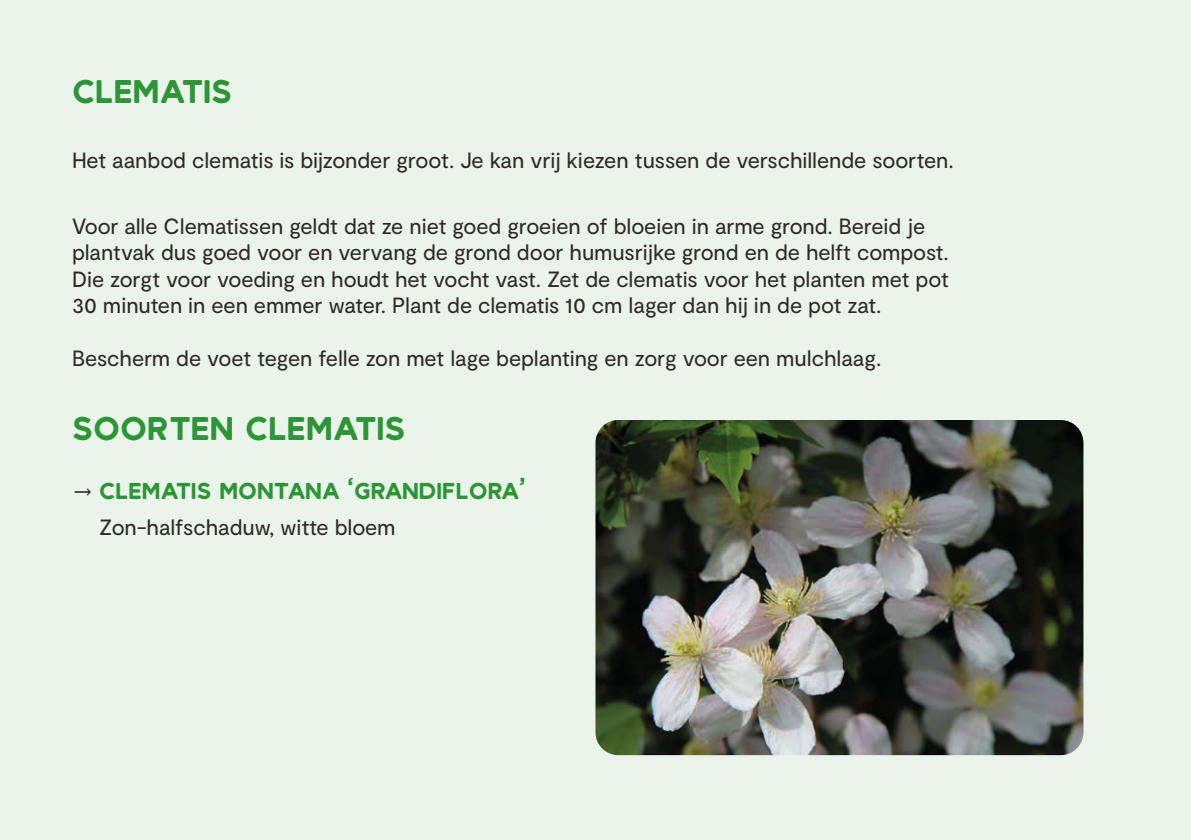
<style>
.page{position:relative;width:1191px;height:840px;background:#fff}
.page>*{position:absolute;margin:0;border:0;box-sizing:border-box;transform-origin:0 0}
.t1{font:40px "Wetteren Solid";color:#2d9537}
.t2{font:28px "Wetteren Solid";color:#2d9537}
.t3{font:22px/26.4px "Moderat";letter-spacing:-.005em;color:#2c2927}
.s1{color:#2c2927}
</style>
<div class="page">
<div style="left:0;top:0;width:1191px;height:839px;background:#eaf4eb"></div>
<img style="left:595px;top:420px;width:488px;height:334px">
<h1 class="t1" style="left:72px;top:70px;width:162px">Clematis</h1>
<p class="t3" style="left:72px;top:147px;width:883px">Het aanbod clematis is bijzonder groot. Je kan vrij kiezen tussen de verschillende soorten.</p>
<p class="t3" style="left:72px;top:213px;width:878px">Voor alle Clematissen geldt dat ze niet goed groeien of bloeien in arme grond. Bereid je plantvak dus goed voor en vervang de grond door humusrijke grond en de helft compost.<br>Die zorgt voor voeding en houdt het vocht vast. Zet de clematis voor het planten met pot 30 minuten in een emmer water. Plant de clematis 10 cm lager dan hij in de pot zat.</p>
<p class="t3" style="left:72px;top:345px;width:810px">Bescherm de voet tegen felle zon met lage beplanting en zorg voor een mulchlaag.</p>
<h1 class="t1" style="left:72px;top:408px;width:335px">Soorten clematis</h1>
<p class="t2" style="left:72px;top:476px;width:455px"><span class="s1">→</span> clematis montana ‘grandiflora’</p>
<p class="t3" style="left:99px;top:514px;width:298px">Zon-halfschaduw, witte bloem</p>
</div>
